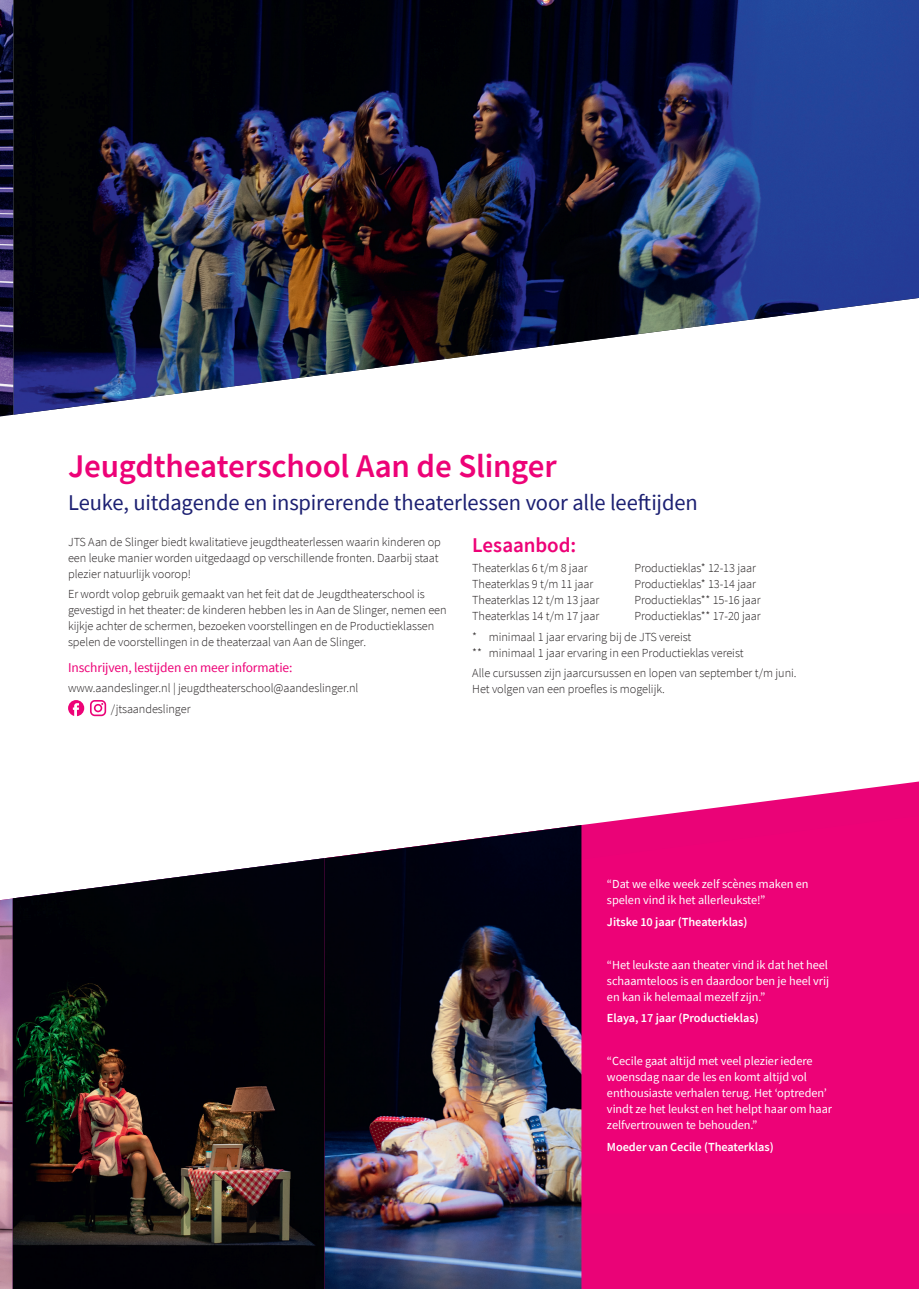
<style>
.page{position:relative;width:919px;height:1289px;background:#fff}
.page>*{position:absolute;margin:0;border:0;box-sizing:border-box;transform-origin:0 0}
.t1{font:600 33px "Source Sans Pro";letter-spacing:-.005em;color:#ed0277}
.t2{font:22.5px "Source Sans Pro";letter-spacing:-.005em;color:#1c2072}
.t3{font:600 21px "Source Sans Pro";letter-spacing:-.005em;color:#ed0277}
.t4{font:13.5px "Source Sans Pro";letter-spacing:-.01em;color:#ed0277}
.t5{font:300 12.3px/16px "Source Sans Pro";letter-spacing:-.005em;color:#231f20}
.t6{font:12.3px/16px "Source Sans Pro";letter-spacing:-.005em;color:#fff}
.t7{font:600 12.3px "Source Sans Pro";letter-spacing:-.005em;color:#fff}
</style>
<div class="page">
<svg style="left:581px;top:781px;width:337px;height:507px;fill:#ea0377"></svg>
<img style="left:0;top:0;width:14px;height:416px">
<img style="left:0;top:898px;width:13px;height:390px">
<img style="left:14px;top:0;width:904px;height:414px">
<div style="left:581px;top:816px;width:337px;height:397px;background:#ed0277"></div>
<svg style="left:90px;top:700px;width:16px;height:16px"></svg>
<svg style="left:68px;top:700px;width:16px;height:16px"></svg>
<img style="left:13px;top:858px;width:312px;height:430px">
<img style="left:325px;top:825px;width:256px;height:463px">
<h1 class="t1" style="left:68px;top:444px;width:490px">Jeugdtheaterschool Aan de Slinger</h1>
<h2 class="t2" style="left:68px;top:488px;width:631px">Leuke, uitdagende en inspirerende theaterlessen voor alle leeftijden</h2>
<p class="t5" style="left:68px;top:533px;width:374px">JTS Aan de Slinger biedt kwalitatieve jeugdtheaterlessen waarin kinderen op een leuke manier worden uitgedaagd op verschillende fronten. Daarbij staat plezier natuurlijk voorop!</p>
<p class="t5" style="left:68px;top:585px;width:380px">Er wordt volop gebruik gemaakt van het feit dat de Jeugdtheaterschool is gevestigd in het theater: de kinderen hebben les in Aan de Slinger, nemen een kijkje achter de schermen, bezoeken voorstellingen en de Productieklassen spelen de voorstellingen in de theaterzaal van Aan de Slinger.</p>
<p class="t4" style="left:68px;top:658px;width:226px">Inschrijven, lestijden en meer informatie:</p>
<p class="t5" style="left:111px;top:677px;width:249px;line-height:21px;text-indent:-43px">www.aandeslinger.nl | jeugdtheaterschool@aandeslinger.nl /jtsaandeslinger</p>
<h3 class="t3" style="left:472px;top:531px;width:105px">Lesaanbod:</h3>
<p class="t5" style="left:472px;top:560px;width:117px">Theaterklas 6 t/m 8 jaar</p>
<p class="t5" style="left:634px;top:560px;width:123px">Productieklas* 12-13 jaar</p>
<p class="t5" style="left:472px;top:576px;width:123px">Theaterklas 9 t/m 11 jaar</p>
<p class="t5" style="left:634px;top:576px;width:123px">Productieklas* 13-14 jaar</p>
<p class="t5" style="left:472px;top:592px;width:128px">Theaterklas 12 t/m 13 jaar</p>
<p class="t5" style="left:634px;top:592px;width:128px">Productieklas** 15-16 jaar</p>
<p class="t5" style="left:472px;top:608px;width:128px">Theaterklas 14 t/m 17 jaar</p>
<p class="t5" style="left:472px;top:606px;width:290px;line-height:20.2px;text-indent:162px">Productieklas** 17-20 jaar * minimaal 1 jaar ervaring bij de JTS vereist</p>
<p class="t5" style="left:472px;top:642px;width:326px;line-height:20.2px">** minimaal 1 jaar ervaring in een Productieklas vereist<br>Alle cursussen zijn jaarcursussen en lopen van september t/m juni.</p>
<p class="t5" style="left:472px;top:680px;width:194px">Het volgen van een proefles is mogelijk.</p>
<p class="t6" style="left:607px;top:875px;width:203px">“Dat we elke week zelf scènes maken en spelen vind ik het allerleukste!”</p>
<p class="t7" style="left:607px;top:913px;width:142px">Jitske 10 jaar (Theaterklas)</p>
<p class="t6" style="left:607px;top:956px;width:224px;text-align:justify">“Het leukste aan theater vind ik dat het heel schaamteloos is en daardoor ben je heel vrij en kan ik helemaal mezelf zijn.”</p>
<p class="t7" style="left:607px;top:1010px;width:153px">Elaya, 17 jaar (Productieklas)</p>
<p class="t6" style="left:607px;top:1053px;width:226px">“Cecile gaat altijd met veel plezier iedere woensdag naar de les en komt altijd vol enthousiaste verhalen terug. Het ‘optreden’ vindt ze het leukst en het helpt haar om haar zelfvertrouwen te behouden.”</p>
<p class="t7" style="left:607px;top:1138px;width:168px">Moeder van Cecile (Theaterklas)</p>
</div>
